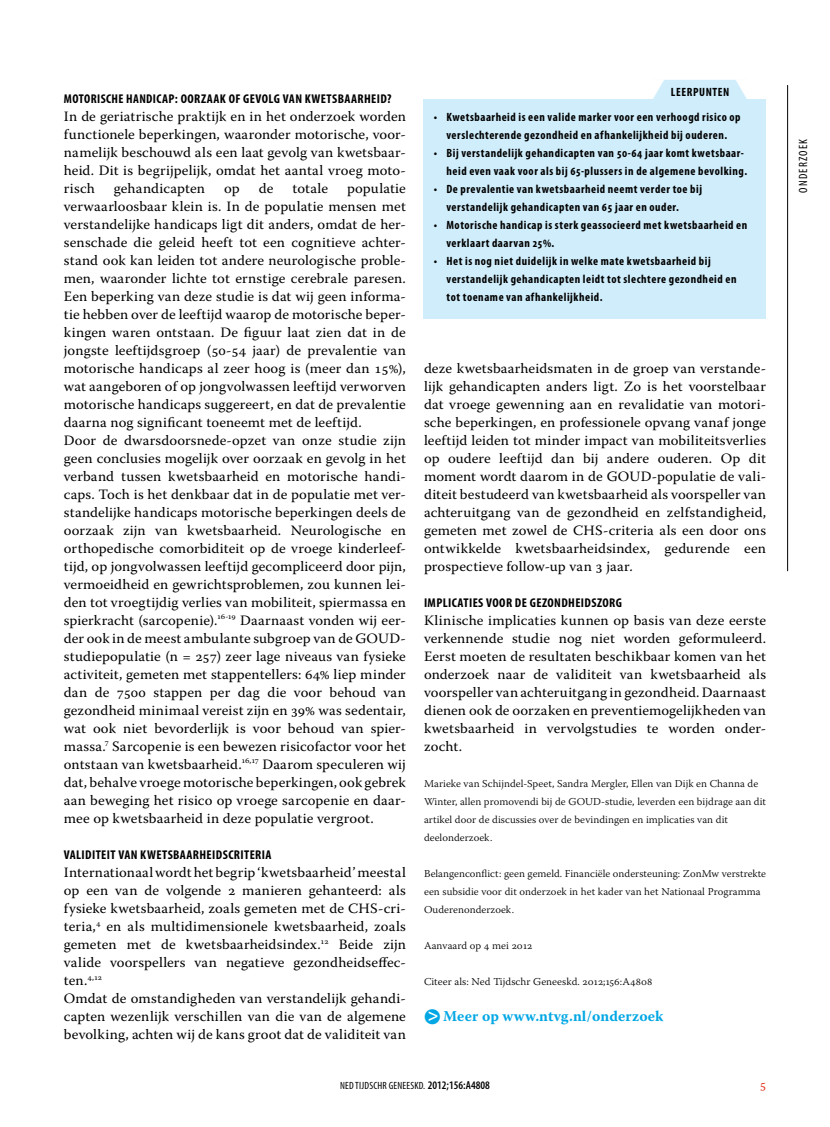
<style>
.page{position:relative;width:830px;height:1127px;background:#fff}
.page>*{position:absolute;margin:0;border:0;box-sizing:border-box;transform-origin:0 0}
.t1{font:700 15px "Warnock Pro";letter-spacing:.005em;color:#00a7e4}
.t2{font:14.25px/18px "Warnock Pro";letter-spacing:.01em;color:#000;text-align:justify}
.t3{font:13.5px "Warnock Pro";color:#e6402c}
.t4{font:700 condensed 12.75px "Myriad Pro";letter-spacing:.03em;color:#000}
.t5{font:700 condensed 12px/18px "Myriad Pro";letter-spacing:.045em;color:#000}
.t6{font:condensed 12px "Myriad Pro";letter-spacing:.1em;color:#000}
.t7{font:300 10.5px/18px "Warnock Pro";letter-spacing:.005em;color:#000}
.t8{font:condensed 10.5px "Myriad Pro";letter-spacing:.02em;color:#000}
.s1{color:#fff}
.s2{font-family:"Myriad Pro";font-stretch:condensed;font-size:18px;color:#fff}
.s3{font-weight:600;font-size:11.55px}
</style>
<div class="page">
<hr style="left:787px;top:85px;width:1px;height:486px;background:#000">
<div style="left:423px;top:99px;width:342px;height:220px;background:#cfedfb"></div>
<div style="left:652px;top:80px;width:94px;height:21px;background:#cfedfb"></div>
<svg style="left:746px;top:80px;width:1px;height:19px"></svg>
<p class="t4" style="left:64px;top:92px;width:329px">Motorische handicap: oorzaak of gevolg van kwetsbaarheid?</p>
<p class="t2" style="left:64px;top:107px;width:343px">In de geriatrische praktijk en in het onderzoek worden functionele beperkingen, waaronder motorische, voor&shy;namelijk beschouwd als een laat gevolg van kwetsbaar&shy;heid. Dit is begrijpelijk, omdat het aantal vroeg moto&shy;risch</p>
<p class="t2" style="left:64px;top:179px;width:343px;text-align:left;text-indent:283px">populatie verwaarloosbaar klein is. In de populatie mensen met verstandelijke handicaps ligt dit anders, omdat de her&shy;senschade die geleid heeft tot een cognitieve achter&shy;stand ook kan leiden tot andere neurologische proble&shy;men, waaronder lichte tot ernstige cerebrale paresen.<br>Een beperking van deze studie is dat wij geen informa&shy;tie hebben over de leeftijd waarop de motorische beper&shy;kingen waren ontstaan. De figuur laat zien dat in de jongste leeftijdsgroep (50-54 jaar) de prevalentie van motorische handicaps al zeer hoog is (meer dan 15%), wat aangeboren of op jongvolwassen leeftijd verworven motorische handicaps suggereert, en dat de prevalentie daarna nog significant toeneemt met de leeftijd.<br>Door de dwarsdoorsnede-opzet van onze studie zijn geen conclusies mogelijk over oorzaak en gevolg in het verband tussen kwetsbaarheid en motorische handi&shy;caps. Toch is het denkbaar dat in de populatie met ver&shy;standelijke handicaps motorische beperkingen deels de oorzaak zijn van kwetsbaarheid. Neurologische en orthopedische comorbiditeit op de vroege kinderleef&shy;tijd, op jongvolwassen leeftijd gecompliceerd door pijn, vermoeidheid en gewrichtsproblemen, zou kunnen lei&shy;den tot vroegtijdig verlies van mobiliteit, spiermassa en spierkracht (sarcopenie).<sup>16-19</sup> Daarnaast vonden wij eer&shy;der ook in de meest ambulante subgroep van de GOUD&shy;studiepopulatie (n = 257) zeer lage niveaus van fysieke activiteit, gemeten met stappentellers: 64% liep minder dan de 7500 stappen per dag die voor behoud van gezondheid minimaal vereist zijn en 39% was sedentair, wat ook niet bevorderlijk is voor behoud van spier&shy;massa.<sup>7</sup> Sarcopenie is een bewezen risicofactor voor het ontstaan van kwetsbaarheid.<sup>16,17</sup> Daarom speculeren wij dat, behalve vroege motorische beperkingen, ook gebrek aan beweging het risico op vroege sarcopenie en daar&shy;mee op kwetsbaarheid in deze populatie vergroot.</p>
<p class="t4" style="left:64px;top:848px;width:209px">Validiteit van kwetsbaarheidscriteria</p>
<p class="t2" style="left:64px;top:863px;width:343px;text-align:left">Internationaal wordt het begrip ‘kwetsbaarheid’ meestal op een van de volgende 2 manieren gehanteerd: als fysieke kwetsbaarheid, zoals gemeten met de CHS-cri&shy;teria,<sup>4</sup> en als multidimensionele kwetsbaarheid, zoals gemeten met de kwetsbaarheidsindex.<sup>12</sup> Beide zijn valide voorspellers van negatieve gezondheidseffec&shy;ten.<sup>4,12<br></sup>Omdat de omstandigheden van verstandelijk gehandi&shy;capten wezenlijk verschillen van die van de algemene bevolking, achten wij de kans groot dat de validiteit van</p>
<p class="t2" style="left:114px;top:179px;width:93px">gehandicapten</p>
<p class="t2" style="left:224px;top:179px;width:17px">op</p>
<p class="t2" style="left:258px;top:179px;width:16px">de</p>
<p class="t2" style="left:292px;top:179px;width:37px">totale</p>
<p class="t5" style="left:639px;top:83px;width:91px"><span class="s1">▼</span> Leerpunten</p>
<p class="t5" style="left:433px;top:108px;width:308px;text-align:center">• Kwetsbaarheid is een valide marker voor een verhoogd risico op verslechterende gezondheid en afhankelijkheid bij ouderen.</p>
<p class="t5" style="left:433px;top:144px;width:315px;text-align:right">• Bij verstandelijk gehandicapten van 50-64 jaar komt kwetsbaar&shy;heid even vaak voor als bij 65-plussers in de algemene bevolking.</p>
<p class="t5" style="left:446px;top:180px;width:257px;text-indent:-13px">• De prevalentie van kwetsbaarheid neemt verder toe bij verstandelijk gehandicapten van 65 jaar en ouder.</p>
<p class="t5" style="left:446px;top:216px;width:302px;text-indent:-13px">• Motorische handicap is sterk geassocieerd met kwetsbaarheid en verklaart daarvan 25%.</p>
<p class="t5" style="left:446px;top:252px;width:291px;text-indent:-13px">• Het is nog niet duidelijk in welke mate kwetsbaarheid bij verstandelijk gehandicapten leidt tot slechtere gezondheid en tot toename van afhankelijkheid.</p>
<p class="t2" style="left:424px;top:359px;width:343px">deze kwetsbaarheidsmaten in de groep van verstande&shy;lijk gehandicapten anders ligt. Zo is het voorstelbaar dat vroege gewenning aan en revalidatie van motori&shy;sche beperkingen, en professionele opvang vanaf jonge leeftijd leiden tot minder impact van mobiliteitsverlies op oudere leeftijd dan bij andere ouderen. Op dit moment wordt daarom in de GOUD-populatie de vali&shy;diteit bestudeerd van kwetsbaarheid als voorspeller van achteruitgang van de gezondheid en zelfstandigheid, gemeten met zowel de CHS-criteria als een door ons ontwikkelde kwetsbaarheidsindex, gedurende een prospectieve follow-up van 3 jaar.</p>
<p class="t4" style="left:424px;top:596px;width:199px">Implicaties voor de gezondheidszorg</p>
<p class="t2" style="left:424px;top:611px;width:343px">Klinische implicaties kunnen op basis van deze eerste verkennende studie nog niet worden geformuleerd.<br>Eerst moeten de resultaten beschikbaar komen van het onderzoek naar de validiteit van kwetsbaarheid als voorspeller van achteruitgang in gezondheid. Daarnaast dienen ook de oorzaken en preventiemogelijkheden van kwetsbaarheid in vervolgstudies te worden onder&shy;zocht.</p>
<p class="t7" style="left:424px;top:774px;width:343px">Marieke van Schijndel-Speet, Sandra Mergler, Ellen van Dijk en Channa de Winter, allen promovendi bij de GOUD-studie, leverden een bijdrage aan dit artikel door de discussies over de bevindingen en implicaties van dit deelonderzoek.</p>
<p class="t7" style="left:424px;top:864px;width:343px">Belangenconflict: geen gemeld. Financiële ondersteuning: ZonMw verstrekte een subsidie voor dit onderzoek in het kader van het Nationaal Programma<br>Ouderenonderzoek.</p>
<p class="t7" style="left:424px;top:936px;width:110px">Aanvaard op 4 mei 2012</p>
<p class="t7" style="left:424px;top:972px;width:230px">Citeer als: Ned Tijdschr Geneeskd. 2012;156:A4808</p>
<p class="t1" style="left:424px;top:1007px;width:241px">●<span class="s2">&gt;</span> Meer op www.ntvg.nl/onderzoek</p>
<p class="t8" style="left:340px;top:1080px;width:151px">NED TIJDSCHR GENEESKD. <span class="s3">2012;156:A4808</span></p>
<p class="t3" style="left:759px;top:1076px;width:7px">5</p>
<p class="t6" style="left:796px;top:193px;width:55px;rotate:-90deg">ONDERZOEK</p>
</div>
